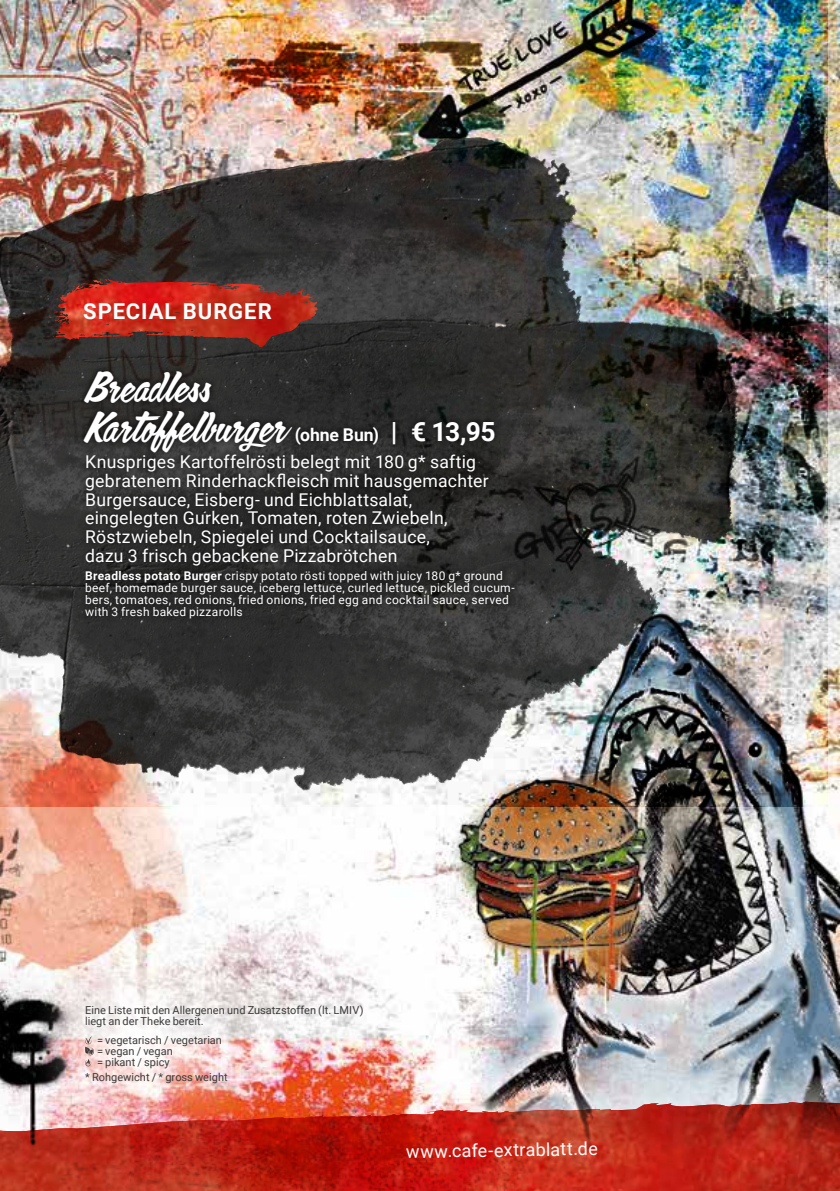
<style>
.page{position:relative;width:840px;height:1191px;background:#fff}
.page>*{position:absolute;margin:0;border:0;box-sizing:border-box;transform-origin:0 0}
.t1{font:39.6px/39.6px "Calgary Script OT";letter-spacing:.01em;color:#fff}
.t2{font:700 22px "Roboto";letter-spacing:.045em;color:#fff}
.t3{font:18px "Roboto";color:#fff}
.t4{font:17.6px/18.6px "Roboto";letter-spacing:.015em;color:#fff}
.t5{font:12px/12px "Roboto";letter-spacing:.025em;color:#fff}
.t6{font:11px/11px "Roboto";color:#3b3b3a}
.s1{font-weight:700}
.s2{font-weight:700;font-size:26.4px}
</style>
<div class="page">
<img style="left:0;top:0;width:839px;height:1101px">
<img style="left:0;top:804px;width:45px;height:85px">
<img style="left:0;top:0;width:827px;height:804px">
<svg style="left:0;top:1101px;width:839px;height:90px;background:#bb2e21"></svg>
<img style="left:60px;top:279px;width:51px;height:20px">
<img style="left:33px;top:954px;width:379px;height:180px">
<svg style="left:85px;top:1036px;width:9px;height:30px"></svg>
<div style="left:77px;top:365px;width:443px;height:259px;background:#000;opacity:.75"></div>
<p class="t2" style="left:83px;top:296px;width:190px">SPECIAL BURGER</p>
<h1 class="t1" style="left:85px;top:368px;width:202px">Breadless<br>Kartoffelburger</h1>
<p class="t4" style="left:85px;top:420px;width:412px;line-height:27.6px;text-indent:210px"><span class="s1">(ohne Bun)</span> <span class="s2">| € 13,95<br></span>Knuspriges Kartoffelrösti belegt mit 180 g* saftig</p>
<p class="t4" style="left:85px;top:470px;width:405px">gebratenem Rinderhackfleisch mit hausgemachter Burgersauce, Eisberg- und Eichblattsalat, eingelegten Gurken, Tomaten, roten Zwiebeln, Röstzwiebeln, Spiegelei und Cocktailsauce,<br>dazu 3 frisch gebackene Pizzabrötchen</p>
<p class="t5" style="left:85px;top:569px;width:431px"><span class="s1">Breadless potato Burger</span> crispy potato rösti topped with juicy 180 g* ground beef, homemade burger sauce, iceberg lettuce, curled lettuce, pickled cucum&shy;bers, tomatoes, red onions, fried onions, fried egg and cocktail sauce, served with 3 fresh baked pizzarolls</p>
<p class="t6" style="left:85px;top:1004px;width:280px">Eine Liste mit den Allergenen und Zusatzstoffen (lt. LMIV) liegt an der Theke bereit.</p>
<p class="t6" style="left:97px;top:1034px;width:126px">= vegetarisch / vegetarian = vegan / vegan<br>= pikant / spicy</p>
<p class="t6" style="left:85px;top:1071px;width:144px">* Rohgewicht / * gross weight</p>
<p class="t3" style="left:406px;top:1139px;width:193px;rotate:-1deg">www.cafe-extrablatt.de</p>
</div>
